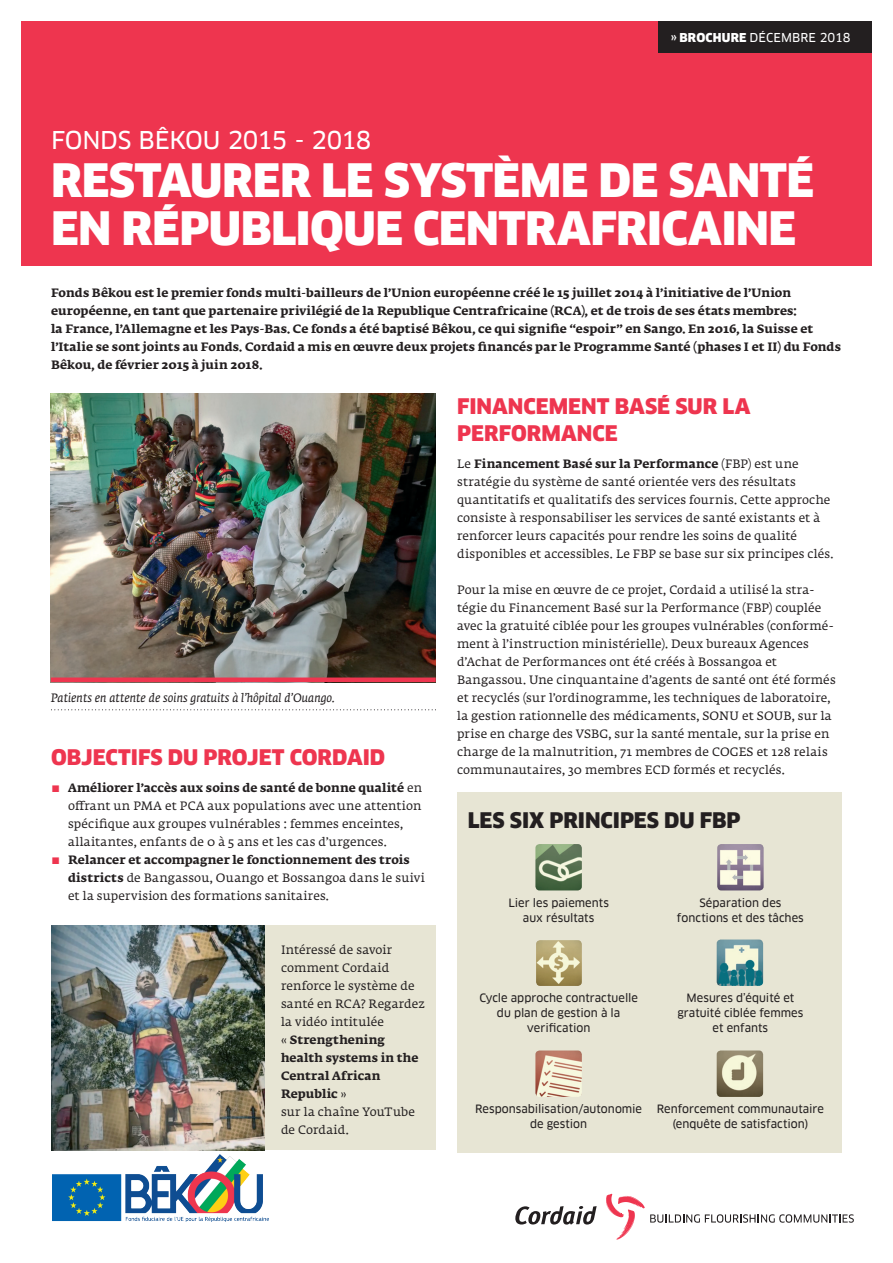
<style>
.page{position:relative;width:893px;height:1263px;background:#fff}
.page>*{position:absolute;margin:0;border:0;box-sizing:border-box;transform-origin:0 0}
.t1{font:900 45px/48px "Clan Sc Offc";letter-spacing:-.015em;color:#fff}
.t2{font:24px "Clan Offc News";letter-spacing:-.015em;color:#fff}
.t3{font:900 21px/27px "Clan Offc";color:#ee354f}
.t4{font:900 21px "Clan Offc";letter-spacing:-.005em;color:#231f20}
.t5{font:12px/18px "Fedra Serif A Std";letter-spacing:.015em;color:#231f20}
.t6{font:700 12px/18px "Fedra Serif A Std";letter-spacing:.01em;color:#231f20}
.t7{font:italic 12px "Fedra Serif A Std";color:#231f20}
.t8{font:12px "Clan Offc News";letter-spacing:.005em;color:#fff}
.t9{font:11.25px/15px "Clan Offc News";color:#231f20;text-align:center}
.s1{font-family:"Fedra Serif A Std";font-weight:700}
.s2{font-family:"Clan Offc";font-weight:900}
.s3{color:#ee354f}
.s4{font-weight:700}
</style>
<div class="page">
<div style="left:21px;top:21px;width:851px;height:244px;background:#ee354f"></div>
<div style="left:658px;top:21px;width:214px;height:32px;background:#231f20"></div>
<svg style="left:515px;top:1206px;width:82px;height:18px"></svg>
<svg style="left:606px;top:1194px;width:248px;height:46px"></svg>
<div style="left:255px;top:925px;width:181px;height:225px;background:#e7e5d4"></div>
<img style="left:51px;top:925px;width:213px;height:225px">
<img style="left:52px;top:1154px;width:216px;height:68px">
<svg style="left:51px;top:709px;width:385px;height:1px"></svg>
<div style="left:457px;top:792px;width:385px;height:360px;background:#e7e5d4"></div>
<img style="left:717px;top:939px;width:46px;height:47px">
<img style="left:717px;top:1050px;width:46px;height:47px">
<img style="left:535px;top:844px;width:47px;height:46px">
<img style="left:536px;top:940px;width:46px;height:46px">
<img style="left:535px;top:1050px;width:47px;height:47px">
<img style="left:717px;top:844px;width:47px;height:46px">
<img style="left:51px;top:394px;width:385px;height:283px">
<div style="left:51px;top:677px;width:385px;height:5px;background:#ee354f"></div>
<p class="t8" style="left:671px;top:31px;width:181px"><span class="s1">»</span> <span class="s2">BROCHURE</span> DÉCEMBRE 2018</p>
<h2 class="t2" style="left:51px;top:127px;width:322px">FONDS BÊKOU 2015 - 2018</h2>
<h1 class="t1" style="left:51px;top:157px;width:765px">RESTAURER LE SYSTÈME DE SANTÉ<br>EN RÉPUBLIQUE CENTRAFRICAINE</h1>
<p class="t6" style="left:51px;top:285px;width:791px">Fonds Bêkou est le premier fonds multi-bailleurs de l’Union européenne créé le 15 juillet 2014 à l’initiative de l’Union européenne, en tant que partenaire privilégié de la Republique Centrafricaine (RCA), et de trois de ses états membres:<br>la France, l’Allemagne et les Pays-Bas. Ce fonds a été baptisé Bêkou, ce qui signifie “espoir” en Sango. En 2016, la Suisse et l’Italie se sont joints au Fonds. Cordaid a mis en œuvre deux projets financés par le Programme Santé (phases I et II) du Fonds Bêkou, de février 2015 à juin 2018.</p>
<p class="t7" style="left:51px;top:691px;width:286px">Patients en attente de soins gratuits à l’hôpital d’Ouango.</p>
<h3 class="t3" style="left:51px;top:744px;width:336px">OBJECTIFS DU PROJET CORDAID</h3>
<p class="t5" style="left:68px;top:780px;width:356px;text-indent:-17px"><span class="s3">▪</span> <span class="s4">Améliorer l’accès aux soins de santé de bonne qualité</span> en offrant un PMA et PCA aux populations avec une attention spécifique aux groupes vulnérables : femmes enceintes, allaitantes, enfants de 0 à 5 ans et les cas d’urgences.</p>
<p class="t5" style="left:68px;top:852px;width:358px;text-indent:-17px"><span class="s3">▪</span> <span class="s4">Relancer et accompagner le fonctionnement des trois districts</span> de Bangassou, Ouango et Bossangoa dans le suivi et la supervision des formations sanitaires.</p>
<p class="t5" style="left:281px;top:942px;width:146px">Intéressé de savoir comment Cordaid renforce le système de santé en RCA? Regardez la vidéo intitulée<br>« <span class="s4">Strengthening health systems in the<br>Central African<br>Republic</span> »<br>sur la chaîne YouTube de Cordaid.</p>
<h3 class="t3" style="left:457px;top:393px;width:295px">FINANCEMENT BASÉ SUR LA<br>PERFORMANCE</h3>
<p class="t5" style="left:457px;top:456px;width:378px">Le <span class="s4">Financement Basé sur la Performance</span> (FBP) est une stratégie du système de santé orientée vers des résultats quantitatifs et qualitatifs des services fournis. Cette approche consiste à responsabiliser les services de santé existants et à renforcer leurs capacités pour rendre les soins de qualité disponibles et accessibles. Le FBP se base sur six principes clés.</p>
<p class="t5" style="left:457px;top:582px;width:380px">Pour la mise en œuvre de ce projet, Cordaid a utilisé la stra&shy;tégie du Financement Basé sur la Performance (FBP) couplée avec la gratuité ciblée pour les groupes vulnérables (conformé&shy;ment à l’instruction ministérielle). Deux bureaux Agences d’Achat de Performances ont été créés à Bossangoa et Bangassou. Une cinquantaine d’agents de santé ont été formés et recyclés (sur l’ordinogramme, les techniques de laboratoire, la gestion rationnelle des médicaments, SONU et SOUB, sur la prise en charge des VSBG, sur la santé mentale, sur la prise en charge de la malnutrition, 71 membres de COGES et 128 relais communautaires, 30 membres ECD formés et recyclés.</p>
<h3 class="t4" style="left:468px;top:809px;width:274px">LES SIX PRINCIPES DU FBP</h3>
<p class="t9" style="left:508px;top:895px;width:102px">Lier les paiements aux résultats</p>
<p class="t9" style="left:479px;top:991px;width:160px">Cycle approche contractuelle du plan de gestion à la verification</p>
<p class="t9" style="left:677px;top:895px;width:128px">Séparation des fonctions et des tâches</p>
<p class="t9" style="left:677px;top:991px;width:128px">Mesures d’équité et gratuité ciblée femmes et enfants</p>
<p class="t9" style="left:475px;top:1102px;width:168px">Responsabilisation/autonomie de gestion</p>
<p class="t9" style="left:657px;top:1102px;width:169px">Renforcement communautaire (enquête de satisfaction)</p>
</div>
